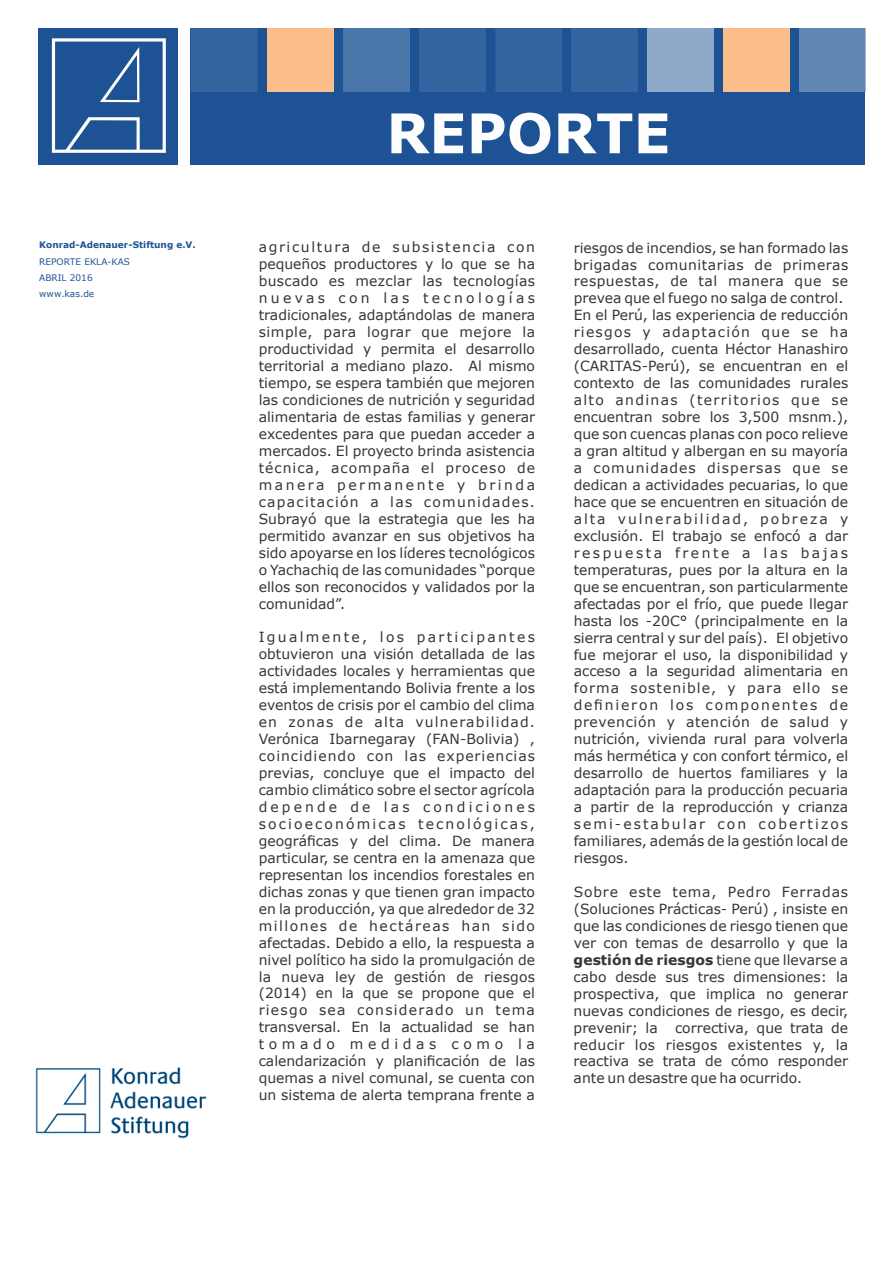
<style>
.page{position:relative;width:893px;height:1263px;background:#fff}
.page>*{position:absolute;margin:0;border:0;box-sizing:border-box;transform-origin:0 0}
.t1{font:700 54.75px "Verdana";color:#fefefe}
.t2{font:13.95px/17px "Verdana";color:#373435;text-align:justify}
.t3{font:9px/16.4px "Verdana";color:#1d5394}
.t4{font:700 9px "Verdana";color:#1d5394}
.s1{font-weight:700}
</style>
<div class="page">
<div style="left:38px;top:28px;width:140px;height:137px;background:#1d5394"></div>
<svg style="left:52px;top:38px;width:114px;height:115px"></svg>
<div style="left:191px;top:28px;width:674px;height:137px;background:#1d5394"></div>
<div style="left:723px;top:28px;width:66px;height:64px;background:#fbbd89"></div>
<div style="left:191px;top:28px;width:67px;height:64px;background:#34649f"></div>
<div style="left:343px;top:28px;width:66px;height:64px;background:#4a75a9"></div>
<div style="left:419px;top:28px;width:66px;height:64px;background:#34649f"></div>
<div style="left:495px;top:28px;width:66px;height:64px;background:#34649f"></div>
<div style="left:571px;top:28px;width:66px;height:64px;background:#34649f"></div>
<div style="left:647px;top:28px;width:66px;height:64px;background:#8ea9c9"></div>
<div style="left:799px;top:28px;width:66px;height:64px;background:#6187b4"></div>
<div style="left:267px;top:28px;width:67px;height:64px;background:#fbbd89"></div>
<img style="left:36px;top:1067px;width:171px;height:71px">
<p class="t4" style="left:39px;top:241px;width:158px">Konrad-Adenauer-Stiftung e.V.</p>
<p class="t3" style="left:39px;top:253px;width:92px">REPORTE EKLA-KAS<br>ABRIL 2016 www.kas.de</p>
<h1 class="t1" style="left:386px;top:95px;width:286px">REPORTE</h1>
<p class="t2" style="left:259px;top:240px;width:278px">agricultura de subsistencia con pequeños productores y lo que se ha buscado es mezclar las tecnologías nuevas con las tecnologías tradicionales, adaptándolas de manera simple, para lograr que mejore la productividad y permita el desarrollo territorial a mediano plazo. Al mismo tiempo, se espera también que mejoren las condiciones de nutrición y seguridad alimentaria de estas familias y generar excedentes para que puedan acceder a mercados. El proyecto brinda asistencia técnica, acompaña el proceso de manera permanente y brinda capacitación a las comunidades.<br>Subrayó que la estrategia que les ha permitido avanzar en sus objetivos ha sido apoyarse en los líderes tecnológicos o Yachachiq de las comunidades “porque ellos son reconocidos y validados por la comunidad”.</p>
<p class="t2" style="left:259px;top:630px;width:278px">Igualmente, los participantes obtuvieron una visión detallada de las actividades locales y herramientas que está implementando Bolivia frente a los eventos de crisis por el cambio del clima en zonas de alta vulnerabilidad.<br>Verónica Ibarnegaray (FAN-Bolivia) , coincidiendo con las experiencias previas, concluye que el impacto del cambio climático sobre el sector agrícola depende de las condiciones socioeconómicas tecnológicas, geográficas y del clima. De manera particular, se centra en la amenaza que representan los incendios forestales en dichas zonas y que tienen gran impacto en la producción, ya que alrededor de 32 millones de hectáreas han sido afectadas. Debido a ello, la respuesta a nivel político ha sido la promulgación de la nueva ley de gestión de riesgos (2014) en la que se propone que el riesgo sea considerado un tema transversal. En la actualidad se han tomado medidas como la calendarización y planificación de las quemas a nivel comunal, se cuenta con un sistema de alerta temprana frente a</p>
<p class="t2" style="left:574px;top:240px;width:276px;text-align:left">riesgos de incendios, se han formado las brigadas comunitarias de primeras respuestas, de tal manera que se prevea que el fuego no salga de control.<br>En el Perú, las experiencia de reducción riesgos y adaptación que se ha desarrollado, cuenta Héctor Hanashiro (CARITAS-Perú), se encuentran en el contexto de las comunidades rurales alto andinas (territorios que se encuentran sobre los 3,500 msnm.), que son cuencas planas con poco relieve a gran altitud y albergan en su mayoría a comunidades dispersas que se dedican a actividades pecuarias, lo que hace que se encuentren en situación de alta vulnerabilidad, pobreza y exclusión. El trabajo se enfocó a dar respuesta frente a las bajas temperaturas, pues por la altura en la que se encuentran, son particularmente afectadas por el frío, que puede llegar hasta los -20C° (principalmente en la sierra central y sur del país). El objetivo fue mejorar el uso, la disponibilidad y acceso a la seguridad alimentaria en forma sostenible, y para ello se definieron los componentes de prevención y atención de salud y nutrición, vivienda rural para volverla más hermética y con confort térmico, el desarrollo de huertos familiares y la adaptación para la producción pecuaria a partir de la reproducción y crianza semi-estabular con cobertizos familiares, además de la gestión local de riesgos.</p>
<p class="t2" style="left:574px;top:884px;width:276px">Sobre este tema, Pedro Ferradas (Soluciones Prácticas- Perú) , insiste en que las condiciones de riesgo tienen que ver con temas de desarrollo y que la <span class="s1">gestión de riesgos</span> tiene que llevarse a cabo desde sus tres dimensiones: la prospectiva, que implica no generar nuevas condiciones de riesgo, es decir, prevenir; la correctiva, que trata de reducir los riesgos existentes y, la reactiva se trata de cómo responder ante un desastre que ha ocurrido.</p>
</div>
